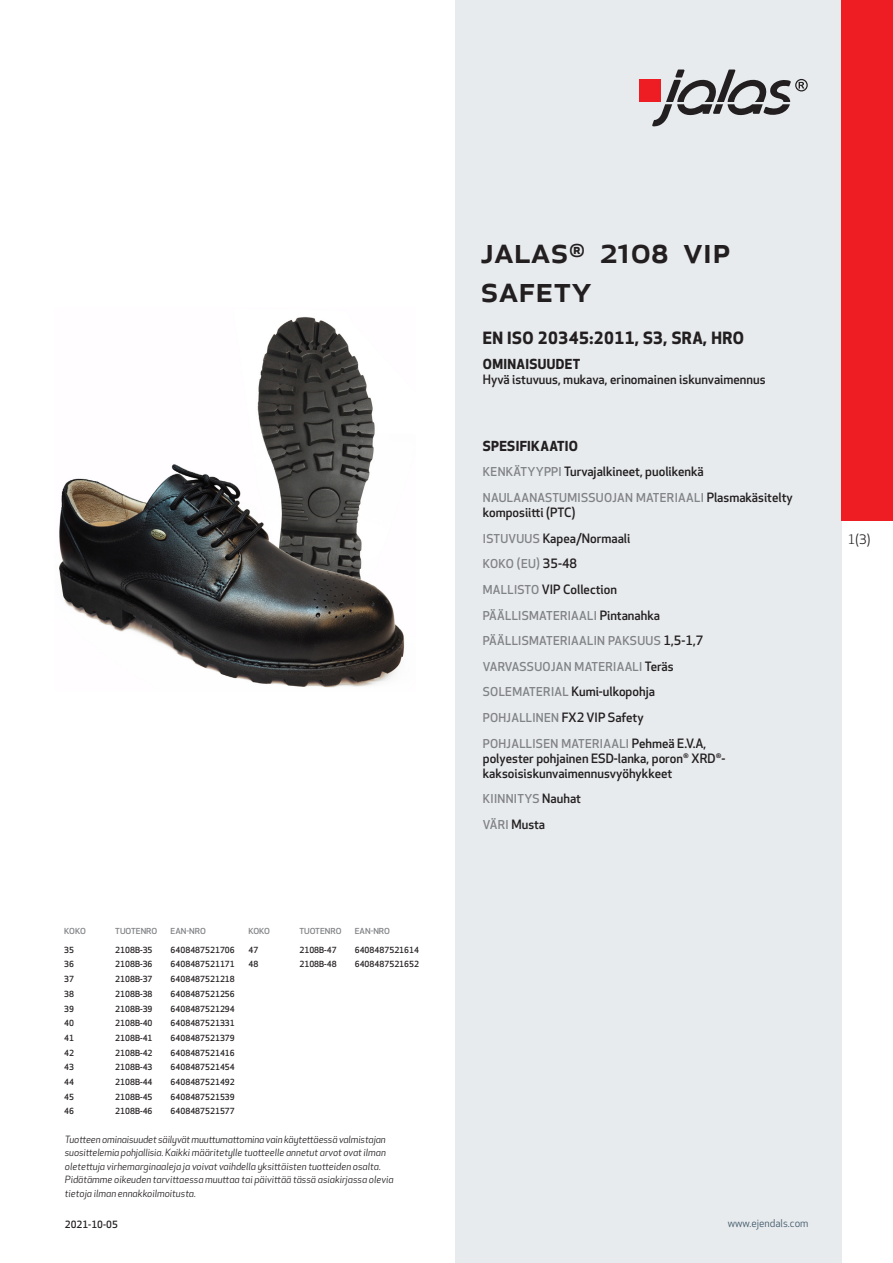
<style>
.page{position:relative;width:893px;height:1263px;background:#fff}
.page>*{position:absolute;margin:0;border:0;box-sizing:border-box;transform-origin:0 0}
.prodname{font:500 36px/39px "Apex New";color:#231f20}
.Funktion_body{font:700 16.5px "Apex New";letter-spacing:.025em;color:#231f20}
.Funktion_body-2{font:700 13.5px "Apex New";letter-spacing:.025em;color:#231f20}
.t1{font:12.75px "Apex New";color:#231f20}
.Funktion_body-3{font:500 12.6px/15px "Apex New";color:#231f20}
.Funktion_body-4{font:500 12px "Apex New";letter-spacing:.025em;color:#808285}
.t2{font:10.5px "Apex New";color:#405968}
.t3{font:italic 9.75px/13.5px "Apex New";color:#231f20}
.t4{font:500 9.75px "Apex New";color:#231f20}
.ArticleTable_body{font:500 8.25px "Apex New";color:#231f20}
.ArticeTable_header{font:500 8.1px "Apex New";color:#808285;scale:1.06 1}
.s1{font-size:12px;color:#808285}
.s2{font-size:12.6px;color:#231f20}
</style>
<div class="page">
<div style="left:455px;top:0;width:387px;height:1263px;background:#e8ebee"></div>
<div style="left:639px;top:80px;width:22px;height:22px;background:#ee1d23"></div>
<svg style="left:652px;top:70px;width:156px;height:56px"></svg>
<div style="left:842px;top:0;width:51px;height:520px;background:#ee1d23"></div>
<img style="left:59px;top:317px;width:346px;height:371px">
<p class="ArticeTable_header" style="left:64px;top:925px;width:22px">KOKO</p>
<p class="ArticeTable_header" style="left:115px;top:925px;width:41px">TUOTENRO</p>
<p class="ArticeTable_header" style="left:171px;top:925px;width:35px">EAN-NRO</p>
<p class="ArticleTable_body" style="left:64px;top:944px;width:11px">35</p>
<p class="ArticleTable_body" style="left:115px;top:944px;width:39px">2108B-35</p>
<p class="ArticleTable_body" style="left:171px;top:944px;width:66px">6408487521706</p>
<p class="ArticleTable_body" style="left:64px;top:959px;width:11px">36</p>
<p class="ArticleTable_body" style="left:115px;top:959px;width:39px">2108B-36</p>
<p class="ArticleTable_body" style="left:171px;top:959px;width:66px">6408487521171</p>
<p class="ArticleTable_body" style="left:64px;top:973px;width:11px">37</p>
<p class="ArticleTable_body" style="left:115px;top:973px;width:39px">2108B-37</p>
<p class="ArticleTable_body" style="left:171px;top:973px;width:66px">6408487521218</p>
<p class="ArticleTable_body" style="left:64px;top:988px;width:11px">38</p>
<p class="ArticleTable_body" style="left:115px;top:988px;width:39px">2108B-38</p>
<p class="ArticleTable_body" style="left:171px;top:988px;width:66px">6408487521256</p>
<p class="ArticleTable_body" style="left:64px;top:1003px;width:11px">39</p>
<p class="ArticleTable_body" style="left:115px;top:1003px;width:39px">2108B-39</p>
<p class="ArticleTable_body" style="left:171px;top:1003px;width:66px">6408487521294</p>
<p class="ArticleTable_body" style="left:64px;top:1018px;width:11px">40</p>
<p class="ArticleTable_body" style="left:115px;top:1018px;width:39px">2108B-40</p>
<p class="ArticleTable_body" style="left:171px;top:1018px;width:66px">6408487521331</p>
<p class="ArticleTable_body" style="left:64px;top:1032px;width:11px">41</p>
<p class="ArticleTable_body" style="left:115px;top:1032px;width:39px">2108B-41</p>
<p class="ArticleTable_body" style="left:171px;top:1032px;width:66px">6408487521379</p>
<p class="ArticleTable_body" style="left:64px;top:1047px;width:11px">42</p>
<p class="ArticleTable_body" style="left:115px;top:1047px;width:39px">2108B-42</p>
<p class="ArticleTable_body" style="left:171px;top:1047px;width:66px">6408487521416</p>
<p class="ArticleTable_body" style="left:64px;top:1062px;width:11px">43</p>
<p class="ArticleTable_body" style="left:115px;top:1062px;width:39px">2108B-43</p>
<p class="ArticleTable_body" style="left:171px;top:1062px;width:66px">6408487521454</p>
<p class="ArticleTable_body" style="left:64px;top:1076px;width:11px">44</p>
<p class="ArticleTable_body" style="left:115px;top:1076px;width:39px">2108B-44</p>
<p class="ArticleTable_body" style="left:171px;top:1076px;width:66px">6408487521492</p>
<p class="ArticleTable_body" style="left:64px;top:1091px;width:11px">45</p>
<p class="ArticleTable_body" style="left:115px;top:1091px;width:39px">2108B-45</p>
<p class="ArticleTable_body" style="left:171px;top:1091px;width:66px">6408487521539</p>
<p class="ArticleTable_body" style="left:64px;top:1106px;width:11px">46</p>
<p class="ArticleTable_body" style="left:115px;top:1106px;width:39px">2108B-46</p>
<p class="ArticleTable_body" style="left:171px;top:1106px;width:66px">6408487521577</p>
<p class="ArticeTable_header" style="left:248px;top:925px;width:22px">KOKO</p>
<p class="ArticeTable_header" style="left:299px;top:925px;width:41px">TUOTENRO</p>
<p class="ArticeTable_header" style="left:355px;top:925px;width:35px">EAN-NRO</p>
<p class="ArticleTable_body" style="left:248px;top:944px;width:11px">47</p>
<p class="ArticleTable_body" style="left:299px;top:944px;width:39px">2108B-47</p>
<p class="ArticleTable_body" style="left:355px;top:944px;width:66px">6408487521614</p>
<p class="ArticleTable_body" style="left:248px;top:959px;width:11px">48</p>
<p class="ArticleTable_body" style="left:299px;top:959px;width:39px">2108B-48</p>
<p class="ArticleTable_body" style="left:355px;top:959px;width:66px">6408487521652</p>
<p class="t3" style="left:65px;top:1132px;width:330px">Tuotteen ominaisuudet säilyvät muuttumattomina vain käytettäessä valmistajan suosittelemia pohjallisia. Kaikki määritetylle tuotteelle annetut arvot ovat ilman oletettuja virhemarginaaleja ja voivat vaihdella yksittäisten tuotteiden osalta.<br>Pidätämme oikeuden tarvittaessa muuttaa tai päivittää tässä asiakirjassa olevia tietoja ilman ennakkoilmoitusta.</p>
<p class="t4" style="left:65px;top:1218px;width:54px">2021-10-05</p>
<p class="prodname" style="left:480px;top:230px;width:252px">JALAS<sup>®</sup> 2108 VIP<br>SAFETY</p>
<p class="Funktion_body" style="left:483px;top:326px;width:263px">EN ISO 20345:2011, S3, SRA, HRO</p>
<p class="Funktion_body-2" style="left:483px;top:355px;width:99px">OMINAISUUDET</p>
<p class="Funktion_body-3" style="left:483px;top:372px;width:284px">Hyvä istuvuus, mukava, erinomainen iskunvaimennus</p>
<p class="Funktion_body-2" style="left:483px;top:436px;width:97px">SPESIFIKAATIO</p>
<p class="Funktion_body-3" style="left:483px;top:464px;width:222px"><span class="s1">KENKÄTYYPPI</span> Turvajalkineet, puolikenkä</p>
<p class="Funktion_body-4" style="left:483px;top:490px;width:311px">NAULAANASTUMISSUOJAN MATERIAALI <span class="s2">Plasmakäsitelty</span></p>
<p class="Funktion_body-3" style="left:483px;top:505px;width:94px">komposiitti (PTC)</p>
<p class="Funktion_body-3" style="left:483px;top:530px;width:149px"><span class="s1">ISTUVUUS</span> Kapea/Normaali</p>
<p class="Funktion_body-4" style="left:483px;top:556px;width:96px">KOKO (EU) <span class="s2">35-48</span></p>
<p class="Funktion_body-3" style="left:483px;top:582px;width:136px"><span class="s1">MALLISTO</span> VIP Collection</p>
<p class="Funktion_body-4" style="left:483px;top:607px;width:179px">PÄÄLLISMATERIAALI <span class="s2">Pintanahka</span></p>
<p class="Funktion_body-4" style="left:483px;top:633px;width:222px">PÄÄLLISMATERIAALIN PAKSUUS <span class="s2">1,5-1,7</span></p>
<p class="Funktion_body-4" style="left:483px;top:658px;width:192px">VARVASSUOJAN MATERIAALI <span class="s2">Teräs</span></p>
<p class="Funktion_body-3" style="left:483px;top:684px;width:174px"><span class="s1">SOLEMATERIAL</span> Kumi-ulkopohja</p>
<p class="Funktion_body-3" style="left:483px;top:710px;width:162px"><span class="s1">POHJALLINEN</span> FX2 VIP Safety</p>
<p class="Funktion_body-4" style="left:483px;top:735px;width:225px">POHJALLISEN MATERIAALI <span class="s2">Pehmeä E.V.A,</span></p>
<p class="Funktion_body-3" style="left:483px;top:750px;width:244px">polyester pohjainen ESD-lanka, poron<sup>®</sup> XRD<sup>®</sup>- kaksoisiskunvaimennusvyöhykkeet</p>
<p class="Funktion_body-4" style="left:483px;top:791px;width:100px">KIINNITYS <span class="s2">Nauhat</span></p>
<p class="Funktion_body-3" style="left:483px;top:817px;width:64px"><span class="s1">VÄRI</span> Musta</p>
<h3 class="t1" style="left:848px;top:531px;width:24px">1(3)</h3>
<p class="t2" style="left:728px;top:1217px;width:82px">www.ejendals.com</p>
</div>
